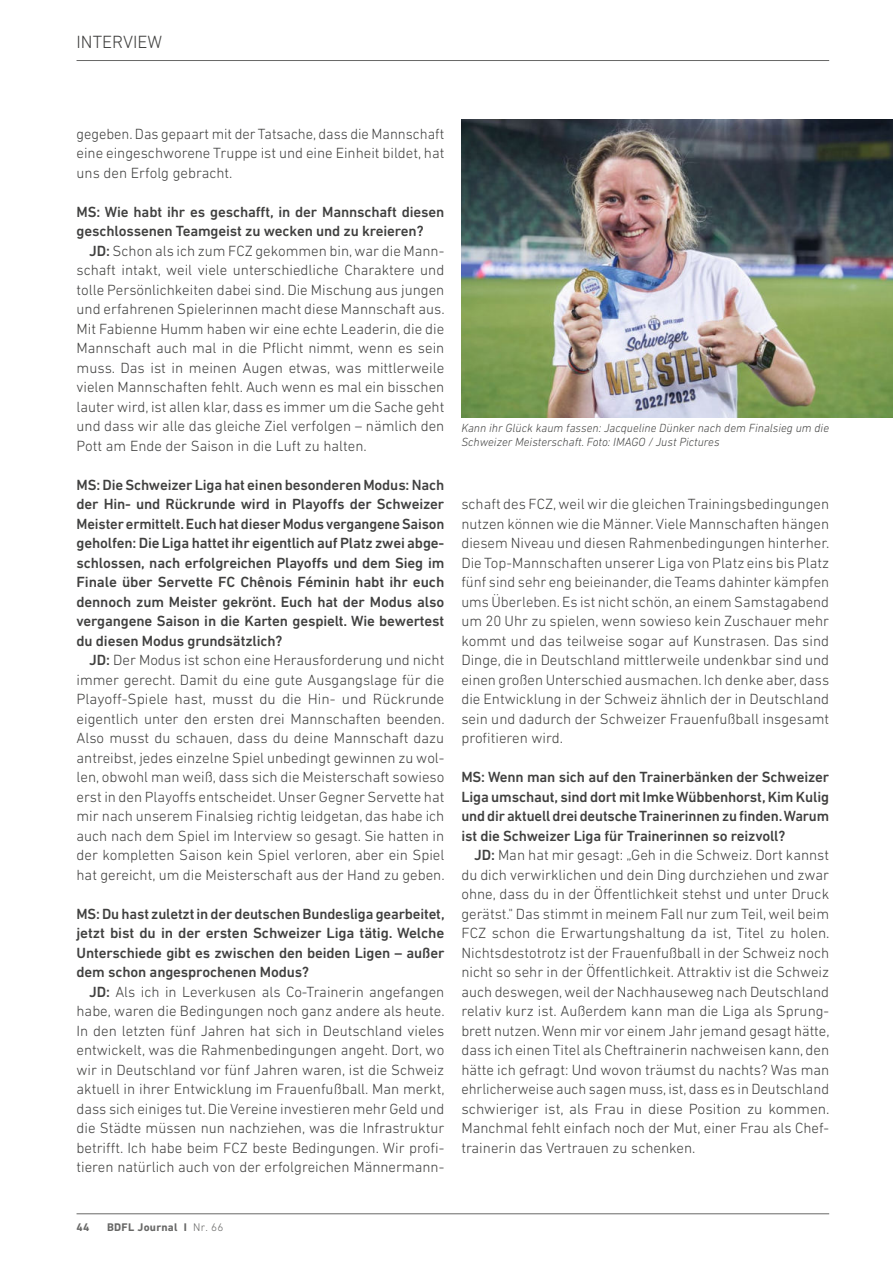
<style>
.page{position:relative;width:893px;height:1263px;background:#fff}
.page>*{position:absolute;margin:0;border:0;box-sizing:border-box;transform-origin:0 0}
.t1{font:300 18px "DIN Next LT Pro";color:#40403f}
.t2{font:300 15px/19.5px "DIN Next LT Pro";color:#40403f;text-align:justify}
.t3{font:500 15px/19.5px "DIN Next LT Pro";letter-spacing:-.01em;color:#40403f;text-align:justify}
.t4{font:italic 300 12px/14.4px "DIN Next LT Pro";color:#40403f}
.t5{font:700 11.25px "DIN Next LT Pro";letter-spacing:.025em;color:#686867}
.s1{font-weight:500}
.s2{font-weight:300}
</style>
<div class="page">
<hr style="left:77px;top:1213px;width:752px;height:1px;background:#686867">
<hr style="left:77px;top:60px;width:752px;height:1px;background:#686867">
<img style="left:461px;top:119px;width:432px;height:299px">
<p class="t1" style="left:77px;top:31px;width:87px">INTERVIEW</p>
<p class="t2" style="left:77px;top:124px;width:369px">gegeben. Das gepaart mit der Tatsache, dass die Mannschaft eine eingeschworene Truppe ist und eine Einheit bildet, hat uns den Erfolg gebracht.</p>
<p class="t3" style="left:77px;top:203px;width:369px">MS: Wie habt ihr es geschafft, in der Mannschaft diesen geschlossenen Teamgeist zu wecken und zu kreieren?</p>
<p class="t2" style="left:77px;top:241px;width:370px;text-indent:13px"><span class="s1">JD:</span> Schon als ich zum FCZ gekommen bin, war die Mann&shy;schaft intakt, weil viele unterschiedliche Charaktere und tolle Persönlichkeiten dabei sind. Die Mischung aus jungen und erfahrenen Spielerinnen macht diese Mannschaft aus.<br>Mit Fabienne Humm haben wir eine echte Leaderin, die die Mannschaft auch mal in die Pflicht nimmt, wenn es sein muss. Das ist in meinen Augen etwas, was mittlerweile vielen Mannschaften fehlt. Auch wenn es mal ein bisschen lauter wird, ist allen klar, dass es immer um die Sache geht und dass wir alle das gleiche Ziel verfolgen – nämlich den Pott am Ende der Saison in die Luft zu halten.</p>
<p class="t3" style="left:77px;top:476px;width:369px">MS: Die Schweizer Liga hat einen besonderen Modus: Nach der Hin- und Rückrunde wird in Playoffs der Schweizer Meister ermittelt. Euch hat dieser Modus vergangene Saison geholfen: Die Liga hattet ihr eigentlich auf Platz zwei abge&shy;schlossen, nach erfolgreichen Playoffs und dem Sieg im Finale über Servette FC Chênois Féminin habt ihr euch dennoch zum Meister gekrönt. Euch hat der Modus also vergangene Saison in die Karten gespielt. Wie bewertest du diesen Modus grundsätzlich?</p>
<p class="t2" style="left:77px;top:650px;width:370px;text-indent:13px"><span class="s1">JD:</span> Der Modus ist schon eine Herausforderung und nicht immer gerecht. Damit du eine gute Ausgangslage für die Playoff-Spiele hast, musst du die Hin- und Rückrunde eigentlich unter den ersten drei Mannschaften beenden.<br>Also musst du schauen, dass du deine Mannschaft dazu antreibst, jedes einzelne Spiel unbedingt gewinnen zu wol&shy;len, obwohl man weiß, dass sich die Meisterschaft sowieso erst in den Playoffs entscheidet. Unser Gegner Servette hat mir nach unserem Finalsieg richtig leidgetan, das habe ich auch nach dem Spiel im Interview so gesagt. Sie hatten in der kompletten Saison kein Spiel verloren, aber ein Spiel hat gereicht, um die Meisterschaft aus der Hand zu geben.</p>
<p class="t3" style="left:77px;top:905px;width:370px">MS: Du hast zuletzt in der deutschen Bundesliga gearbeitet, jetzt bist du in der ersten Schweizer Liga tätig. Welche Unterschiede gibt es zwischen den beiden Ligen – außer dem schon angesprochenen Modus?</p>
<p class="t2" style="left:77px;top:982px;width:370px;text-indent:13px"><span class="s1">JD:</span> Als ich in Leverkusen als Co-Trainerin angefangen habe, waren die Bedingungen noch ganz andere als heute.<br>In den letzten fünf Jahren hat sich in Deutschland vieles entwickelt, was die Rahmenbedingungen angeht. Dort, wo wir in Deutschland vor fünf Jahren waren, ist die Schweiz aktuell in ihrer Entwicklung im Frauenfußball. Man merkt, dass sich einiges tut. Die Vereine investieren mehr Geld und die Städte müssen nun nachziehen, was die Infrastruktur betrifft. Ich habe beim FCZ beste Bedingungen. Wir profi&shy;tieren natürlich auch von der erfolgreichen Männermann-</p>
<p class="t4" style="left:461px;top:422px;width:369px">Kann ihr Glück kaum fassen: Jacqueline Dünker nach dem Finalsieg um die<br>Schweizer Meisterschaft. Foto: IMAGO / Just Pictures</p>
<p class="t2" style="left:461px;top:494px;width:370px">schaft des FCZ, weil wir die gleichen Trainingsbedingungen nutzen können wie die Männer. Viele Mannschaften hängen diesem Niveau und diesen Rahmenbedingungen hinterher.<br>Die Top-Mannschaften unserer Liga von Platz eins bis Platz fünf sind sehr eng beieinander, die Teams dahinter kämpfen ums Überleben. Es ist nicht schön, an einem Samstagabend um 20 Uhr zu spielen, wenn sowieso kein Zuschauer mehr kommt und das teilweise sogar auf Kunstrasen. Das sind Dinge, die in Deutschland mittlerweile undenkbar sind und einen großen Unterschied ausmachen. Ich denke aber, dass die Entwicklung in der Schweiz ähnlich der in Deutschland sein und dadurch der Schweizer Frauenfußball insgesamt profitieren wird.</p>
<p class="t3" style="left:461px;top:768px;width:369px">MS: Wenn man sich auf den Trainerbänken der Schweizer Liga umschaut, sind dort mit Imke Wübbenhorst, Kim Kulig und dir aktuell drei deutsche Trainerinnen zu finden. Warum ist die Schweizer Liga für Trainerinnen so reizvoll?</p>
<p class="t2" style="left:461px;top:845px;width:370px;text-indent:13px"><span class="s1">JD:</span> Man hat mir gesagt: „Geh in die Schweiz. Dort kannst du dich verwirklichen und dein Ding durchziehen und zwar ohne, dass du in der Öffentlichkeit stehst und unter Druck gerätst." Das stimmt in meinem Fall nur zum Teil, weil beim FCZ schon die Erwartungshaltung da ist, Titel zu holen.<br>Nichtsdestotrotz ist der Frauenfußball in der Schweiz noch nicht so sehr in der Öffentlichkeit. Attraktiv ist die Schweiz auch deswegen, weil der Nachhauseweg nach Deutschland relativ kurz ist. Außerdem kann man die Liga als Sprung&shy;brett nutzen. Wenn mir vor einem Jahr jemand gesagt hätte, dass ich einen Titel als Cheftrainerin nachweisen kann, den hätte ich gefragt: Und wovon träumst du nachts? Was man ehrlicherweise auch sagen muss, ist, dass es in Deutschland schwieriger ist, als Frau in diese Position zu kommen.<br>Manchmal fehlt einfach noch der Mut, einer Frau als Chef&shy;trainerin das Vertrauen zu schenken.</p>
<p class="t5" style="left:77px;top:1220px;width:14px">44</p>
<p class="t5" style="left:107px;top:1220px;width:118px">BDFL Journal I <span class="s2">Nr. 66</span></p>
</div>
